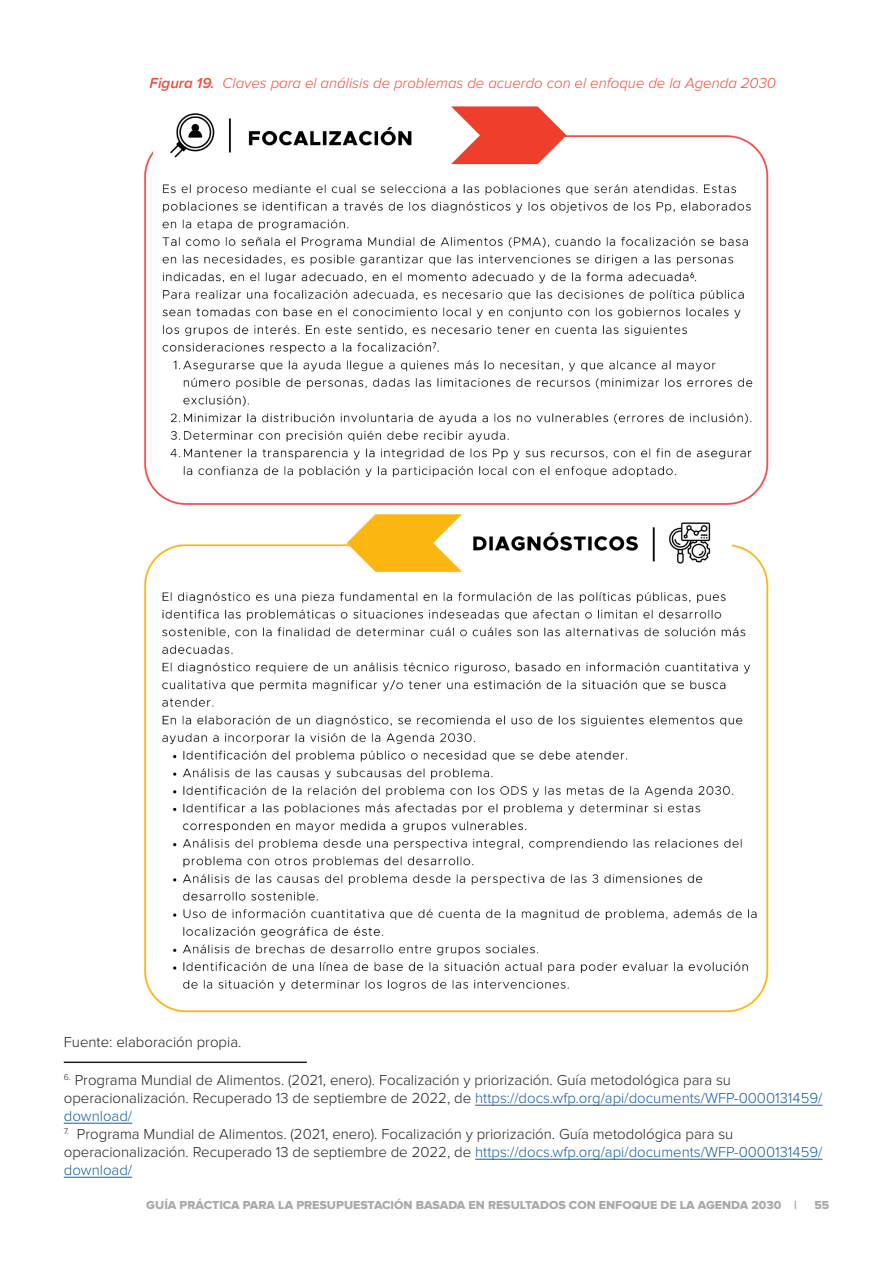
<style>
.page{position:relative;width:893px;height:1263px;background:#fff}
.page>*{position:absolute;margin:0;border:0;box-sizing:border-box;transform-origin:0 0}
.t1{font:300 15px/18px "Proxima Nova";color:#231f20}
.t2{font:italic 300 15px "Proxima Nova";color:#ef4c39}
.t3{font:12px "Proxima Nova Extrabld";color:#a8a9ad}
.s1{font-weight:600}
.s2{color:#175d9e}
</style>
<div class="page">
<img style="left:144px;top:106px;width:625px;height:907px">
<hr style="left:64px;top:1061px;width:243px;height:2px;background:#231f20">
<hr style="left:475px;top:1105px;width:347px;height:1px;background:#175d9e">
<hr style="left:64px;top:1123px;width:68px;height:1px;background:#175d9e">
<hr style="left:475px;top:1159px;width:347px;height:1px;background:#175d9e">
<hr style="left:64px;top:1177px;width:68px;height:1px;background:#175d9e">
<p class="t2" style="left:150px;top:77px;width:628px"><span class="s1">Figura 19.</span> Claves para el análisis de problemas de acuerdo con el enfoque de la Agenda 2030</p>
<p class="t1" style="left:64px;top:1033px;width:179px">Fuente: elaboración propia.</p>
<p class="t1" style="left:64px;top:1071px;width:760px"><sup>6.</sup> Programa Mundial de Alimentos. (2021, enero). Focalización y priorización. Guía metodológica para su operacionalización. Recuperado 13 de septiembre de 2022, de <span class="s2">https://docs.wfp.org/api/documents/WFP-0000131459/ download/</span></p>
<p class="t1" style="left:64px;top:1125px;width:760px"><sup>7.</sup> Programa Mundial de Alimentos. (2021, enero). Focalización y priorización. Guía metodológica para su operacionalización. Recuperado 13 de septiembre de 2022, de <span class="s2">https://docs.wfp.org/api/documents/WFP-0000131459/ download/</span></p>
<p class="t3" style="left:146px;top:1198px;width:652px">GUÍA PRÁCTICA PARA LA PRESUPUESTACIÓN BASADA EN RESULTADOS CON ENFOQUE DE LA AGENDA 2030 |</p>
<p class="t3" style="left:814px;top:1198px;width:16px">55</p>
</div>
